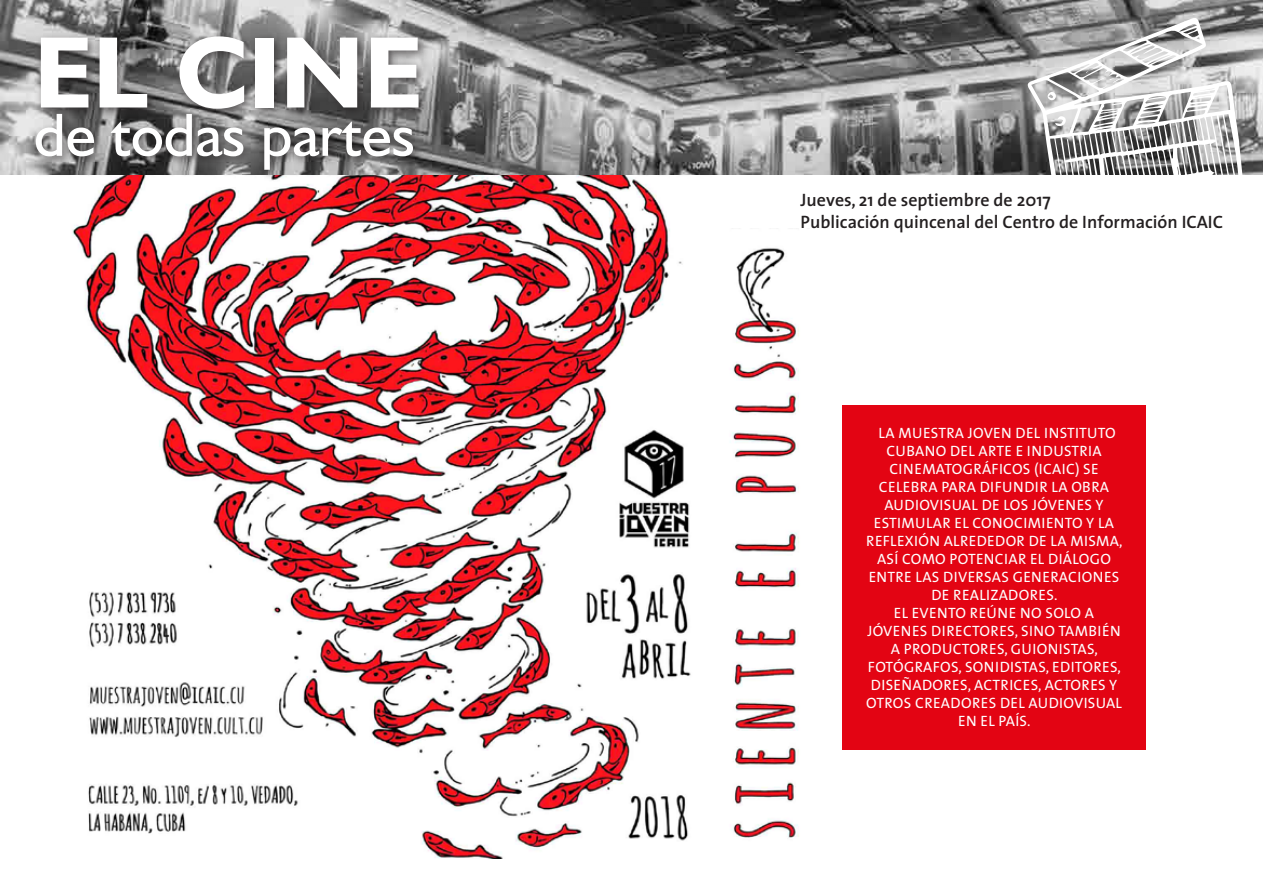
<style>
.page{position:relative;width:1263px;height:893px;background:#fff}
.page>*{position:absolute;margin:0;border:0;box-sizing:border-box;transform-origin:0 0}
.t1{font:700 102.3px "Humanist 521 BT";color:#fff}
.t2{font:61.35px "Humanist 521 BT";color:#fff}
.t3{font:600 18px/21.6px "The Sans";color:#231f20}
.t4{font:15px/18px "The Sans";letter-spacing:.025em;color:#fff;text-align:center}
</style>
<div class="page">
<img style="left:1px;top:0;width:1261px;height:175px">
<svg style="left:1027px;top:17px;width:224px;height:158px"></svg>
<svg style="left:1047px;top:92px;width:9px;height:9px"></svg>
<svg style="left:1055px;top:116px;width:11px;height:10px"></svg>
<svg style="left:1109px;top:78px;width:12px;height:5px"></svg>
<div style="left:31px;top:31px;width:399px;height:150px;background:#231f20;opacity:.62"></div>
<img style="left:36px;top:176px;width:655px;height:682px">
<img style="left:731px;top:248px;width:68px;height:590px">
<div style="left:842px;top:405px;width:304px;height:344px;background:#e30413"></div>
<h1 class="t1" style="left:34px;top:9px;width:390px">EL CINE</h1>
<h2 class="t2" style="left:34px;top:97px;width:382px">de todas partes</h2>
<p class="t3" style="left:801px;top:189px;width:424px">Jueves, 21 de septiembre de 2017<br>Publicación quincenal del Centro de Información ICAIC</p>
<p class="t4" style="left:866px;top:423px;width:258px">LA MUESTRA JOVEN DEL INSTITUTO<br>CUBANO DEL ARTE E INDUSTRIA<br>CINEMATOGRÁFICOS (ICAIC) SE<br>CELEBRA PARA DIFUNDIR LA OBRA<br>AUDIOVISUAL DE LOS JÓVENES Y<br>ESTIMULAR EL CONOCIMIENTO Y LA<br>REFLEXIÓN ALREDEDOR DE LA MISMA,<br>ASÍ COMO POTENCIAR EL DIÁLOGO<br>ENTRE LAS DIVERSAS GENERACIONES<br>DE REALIZADORES.<br>EL EVENTO REÚNE NO SOLO A<br>JÓVENES DIRECTORES, SINO TAMBIÉN<br>A PRODUCTORES, GUIONISTAS,<br>FOTÓGRAFOS, SONIDISTAS, EDITORES,<br>DISEÑADORES, ACTRICES, ACTORES Y<br>OTROS CREADORES DEL AUDIOVISUAL<br>EN EL PAÍS.</p>
</div>
